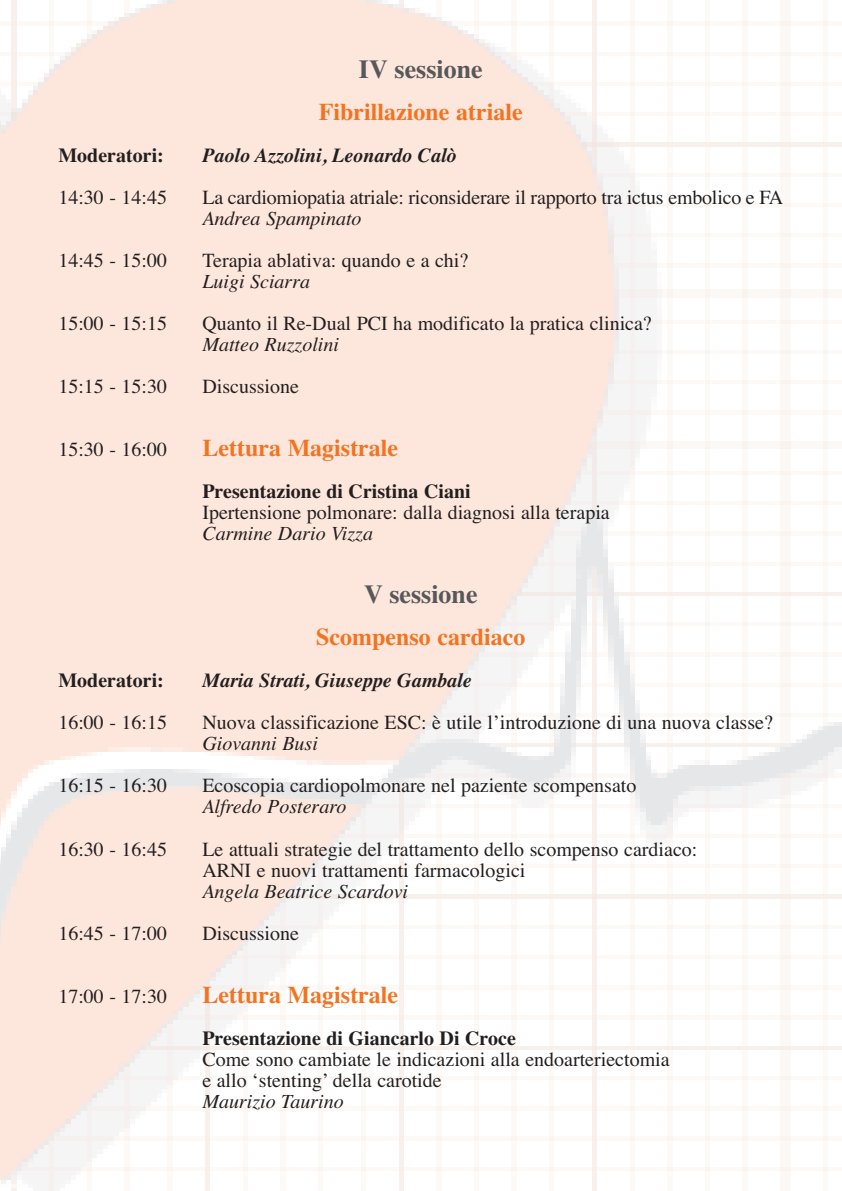
<style>
.page{position:relative;width:842px;height:1191px;background:#fff}
.page>*{position:absolute;margin:0;border:0;box-sizing:border-box;transform-origin:0 0}
.t1{font:700 26px "Times";color:#57585a}
.t2{font:700 24px "Times";color:#f47321}
.t3{font:20px/21px "Times";color:#231f20}
.t4{font:italic 20px "Times";color:#231f20}
.t5{font:700 20px "Times";color:#231f20}
.t6{font:italic 700 20px "Times";color:#231f20}
</style>
<div class="page">
<h1 class="t1" style="left:359px;top:54px;width:125px">IV sessione</h1>
<p class="t2" style="left:319px;top:98px;width:205px">Fibrillazione atriale</p>
<p class="t5" style="left:58px;top:144px;width:107px">Moderatori:</p>
<p class="t6" style="left:202px;top:144px;width:256px">Paolo Azzolini, Leonardo Calò</p>
<p class="t3" style="left:58px;top:187px;width:110px">14:30 - 14:45</p>
<p class="t3" style="left:202px;top:187px;width:582px">La cardiomiopatia atriale: riconsiderare il rapporto tra ictus embolico e FA</p>
<p class="t4" style="left:202px;top:207px;width:161px">Andrea Spampinato</p>
<p class="t3" style="left:58px;top:250px;width:110px">14:45 - 15:00</p>
<p class="t3" style="left:202px;top:250px;width:267px">Terapia ablativa: quando e a chi?</p>
<p class="t4" style="left:202px;top:270px;width:109px">Luigi Sciarra</p>
<p class="t3" style="left:58px;top:313px;width:110px">15:00 - 15:15</p>
<p class="t3" style="left:202px;top:313px;width:451px">Quanto il Re-Dual PCI ha modificato la pratica clinica?</p>
<p class="t4" style="left:202px;top:333px;width:138px">Matteo Ruzzolini</p>
<p class="t3" style="left:58px;top:376px;width:110px">15:15 - 15:30</p>
<p class="t3" style="left:202px;top:376px;width:98px">Discussione</p>
<p class="t3" style="left:58px;top:439px;width:110px">15:30 - 16:00</p>
<p class="t2" style="left:202px;top:434px;width:197px">Lettura Magistrale</p>
<p class="t5" style="left:202px;top:480px;width:270px">Presentazione di Cristina Ciani</p>
<p class="t3" style="left:202px;top:502px;width:409px">Ipertensione polmonare: dalla diagnosi alla terapia</p>
<p class="t4" style="left:202px;top:522px;width:172px">Carmine Dario Vizza</p>
<h1 class="t1" style="left:364px;top:579px;width:115px">V sessione</h1>
<p class="t2" style="left:316px;top:623px;width:211px">Scompenso cardiaco</p>
<p class="t5" style="left:58px;top:669px;width:107px">Moderatori:</p>
<p class="t6" style="left:202px;top:669px;width:271px">Maria Strati, Giuseppe Gambale</p>
<p class="t3" style="left:58px;top:712px;width:110px">16:00 - 16:15</p>
<p class="t3" style="left:202px;top:712px;width:572px">Nuova classificazione ESC: è utile l’introduzione di una nuova classe?</p>
<p class="t4" style="left:202px;top:732px;width:117px">Giovanni Busi</p>
<p class="t3" style="left:58px;top:775px;width:110px">16:15 - 16:30</p>
<p class="t3" style="left:202px;top:775px;width:436px">Ecoscopia cardiopolmonare nel paziente scompensato</p>
<p class="t4" style="left:202px;top:795px;width:146px">Alfredo Posteraro</p>
<p class="t3" style="left:58px;top:838px;width:110px">16:30 - 16:45</p>
<p class="t3" style="left:202px;top:838px;width:496px">Le attuali strategie del trattamento dello scompenso cardiaco:<br>ARNI e nuovi trattamenti farmacologici</p>
<p class="t4" style="left:202px;top:879px;width:207px">Angela Beatrice Scardovi</p>
<p class="t3" style="left:58px;top:922px;width:110px">16:45 - 17:00</p>
<p class="t3" style="left:202px;top:922px;width:98px">Discussione</p>
<p class="t3" style="left:58px;top:985px;width:110px">17:00 - 17:30</p>
<p class="t2" style="left:202px;top:980px;width:197px">Lettura Magistrale</p>
<p class="t5" style="left:202px;top:1026px;width:315px">Presentazione di Giancarlo Di Croce</p>
<p class="t3" style="left:202px;top:1048px;width:469px">Come sono cambiate le indicazioni alla endoarteriectomia e allo ‘stenting’ della carotide</p>
<p class="t4" style="left:202px;top:1089px;width:143px">Maurizio Taurino</p>
</div>
